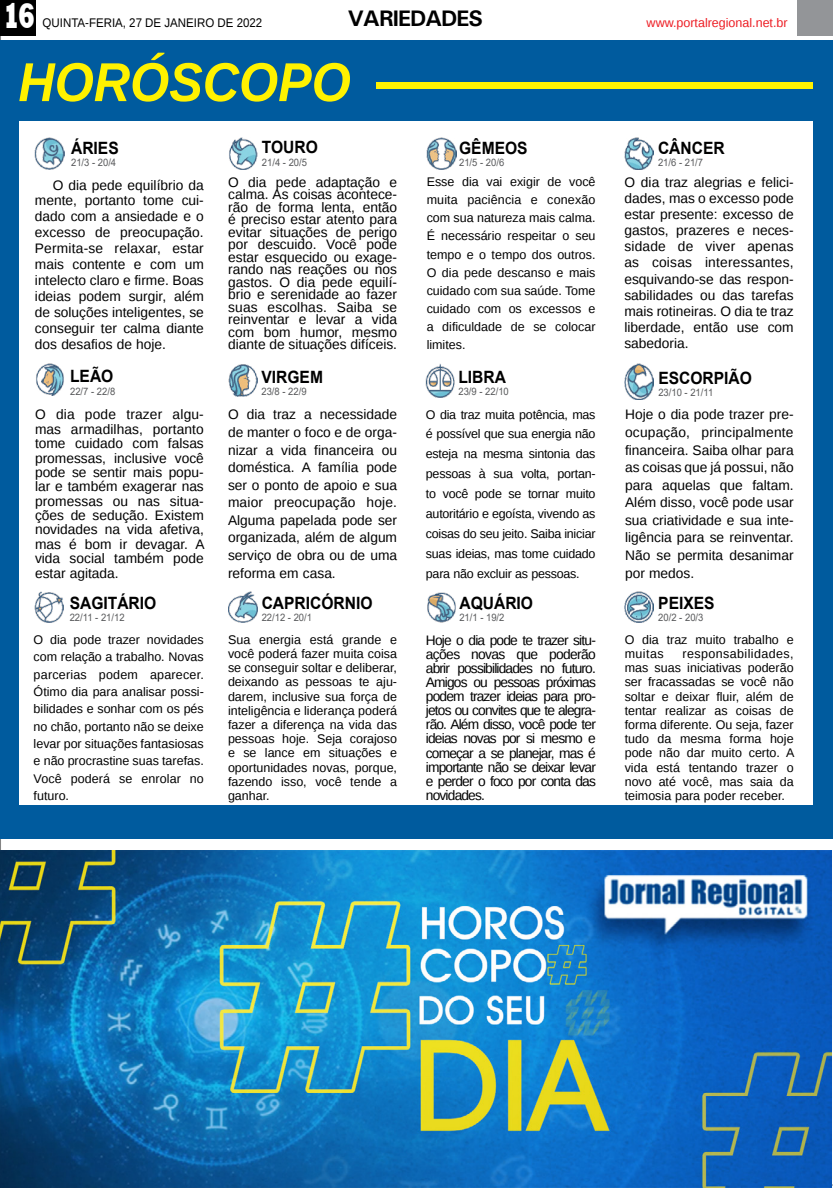
<style>
.page{position:relative;width:833px;height:1188px;background:#fff}
.page>*{position:absolute;margin:0;border:0;box-sizing:border-box;transform-origin:0 0}
.TÍTULO{font:italic 700 54.75px "Liberation Sans";color:#fff200;scale:.92 1}
.t1{font:800 36.12px "Rockwell";color:#fff;scale:.7 1}
.TITULO_PG{font:700 22.5px "Univers";letter-spacing:-.04em;color:#000}
.JR_Classificados{font:700 17px "Arial";color:#000;scale:.92 1}
.NOVELAS_E_HOROSC{font:13.75px/17.5px "Liberation Sans";color:#000;text-align:justify}
.MATÉRIA{font:13.75px/16px "Liberation Sans";color:#000;text-align:justify}
.NOVELAS_E_HOROSC-2{font:12.5px/14.1px "Liberation Sans";color:#000;text-align:justify}
.DATA_PG{font:12.5px "Liberation Sans";color:#000;scale:.92 1}
.DATA_PG-2{font:12.5px "Liberation Sans";color:#ed1d24}
.JR_Classificados-2{font:10.25px "Arial";color:#58595b;scale:.92 1}
</style>
<div class="page">
<div style="left:1px;top:0;width:35px;height:36px;background:#000"></div>
<div style="left:797px;top:0;width:36px;height:36px;background:#939598"></div>
<div style="left:0;top:40px;width:833px;height:798px;background:#005b9e"></div>
<div style="left:376px;top:83px;width:436px;height:6px;background:#fff200"></div>
<div style="left:19px;top:121px;width:793px;height:683px;background:#fff"></div>
<img style="left:35px;top:138px;width:29px;height:32px">
<img style="left:229px;top:138px;width:29px;height:32px">
<img style="left:427px;top:138px;width:29px;height:32px">
<img style="left:624px;top:138px;width:30px;height:32px">
<img style="left:36px;top:364px;width:28px;height:32px">
<img style="left:228px;top:364px;width:29px;height:32px">
<img style="left:426px;top:364px;width:28px;height:33px">
<img style="left:624px;top:364px;width:30px;height:35px">
<img style="left:35px;top:591px;width:28px;height:31px">
<img style="left:228px;top:591px;width:29px;height:31px">
<img style="left:427px;top:592px;width:29px;height:30px">
<img style="left:624px;top:591px;width:30px;height:31px">
<img style="left:0;top:850px;width:832px;height:337px">
<p class="t1" style="left:3px;top:-5px;width:48px">16</p>
<p class="DATA_PG" style="left:43px;top:16px;width:240px">QUINTA-FERIA, 27 DE JANEIRO DE 2022</p>
<p class="TITULO_PG" style="left:348px;top:5px;width:137px">VARIEDADES</p>
<p class="DATA_PG-2" style="left:646px;top:16px;width:143px">www.portalregional.net.br</p>
<p class="TÍTULO" style="left:18px;top:45px;width:363px">HORÓSCOPO</p>
<p class="JR_Classificados" style="left:71px;top:136px;width:53px">ÁRIES</p>
<p class="JR_Classificados-2" style="left:71px;top:155px;width:51px">21/3 - 20/4</p>
<p class="JR_Classificados" style="left:459px;top:136px;width:76px">GÊMEOS</p>
<p class="JR_Classificados-2" style="left:459px;top:155px;width:51px">21/5 - 20/6</p>
<p class="JR_Classificados" style="left:658px;top:136px;width:74px">CÂNCER</p>
<p class="JR_Classificados-2" style="left:658px;top:155px;width:51px">21/6 - 21/7</p>
<p class="JR_Classificados" style="left:262px;top:135px;width:62px">TOURO</p>
<p class="JR_Classificados-2" style="left:262px;top:155px;width:51px">21/4 - 20/5</p>
<p class="MATÉRIA" style="left:35px;top:177px;width:170px;text-indent:18px">O dia pede equilíbrio da mente, portanto tome cui&shy;dado com a ansiedade e o excesso de preocupação.<br>Permita-se relaxar, estar mais contente e com um intelecto claro e firme. Boas ideias podem surgir, além de soluções inteligentes, se conseguir ter calma diante dos desafios de hoje.</p>
<p class="NOVELAS_E_HOROSC" style="left:228px;top:176px;width:170px;line-height:12.5px">O dia pede adaptação e calma. As coisas acontece&shy;rão de forma lenta, então é preciso estar atento para evitar situações de perigo por descuido. Você pode estar esquecido ou exage&shy;rando nas reações ou nos gastos. O dia pede equilí&shy;brio e serenidade ao fazer suas escolhas. Saiba se reinventar e levar a vida com bom humor, mesmo diante de situações difíceis.</p>
<p class="NOVELAS_E_HOROSC-2" style="left:427px;top:173px;width:170px;line-height:18.1px">Esse dia vai exigir de você muita paciência e conexão com sua natureza mais calma.<br>É necessário respeitar o seu tempo e o tempo dos outros.<br>O dia pede descanso e mais cuidado com sua saúde. Tome cuidado com os excessos e a dificuldade de se colocar limites.</p>
<p class="NOVELAS_E_HOROSC" style="left:624px;top:175px;width:171px;line-height:16.1px">O dia traz alegrias e felici&shy;dades, mas o excesso pode estar presente: excesso de gastos, prazeres e neces&shy;sidade de viver apenas as coisas interessantes, esquivando-se das respon&shy;sabilidades ou das tarefas mais rotineiras. O dia te traz liberdade, então use com sabedoria.</p>
<p class="JR_Classificados" style="left:70px;top:364px;width:49px">LEÃO</p>
<p class="JR_Classificados-2" style="left:70px;top:384px;width:51px">22/7 - 22/8</p>
<p class="JR_Classificados" style="left:261px;top:365px;width:68px">VIRGEM</p>
<p class="JR_Classificados-2" style="left:261px;top:384px;width:51px">23/8 - 22/9</p>
<p class="JR_Classificados" style="left:458px;top:365px;width:53px">LIBRA</p>
<p class="JR_Classificados-2" style="left:458px;top:384px;width:56px">23/9 - 22/10</p>
<p class="JR_Classificados" style="left:658px;top:366px;width:103px">ESCORPIÃO</p>
<p class="JR_Classificados-2" style="left:658px;top:385px;width:61px">23/10 - 21/11</p>
<p class="NOVELAS_E_HOROSC" style="left:35px;top:408px;width:171px;line-height:14.4px">O dia pode trazer algu&shy;mas armadilhas, portanto tome cuidado com falsas promessas, inclusive você pode se sentir mais popu&shy;lar e também exagerar nas promessas ou nas situa&shy;ções de sedução. Existem novidades na vida afetiva, mas é bom ir devagar. A vida social também pode estar agitada.</p>
<p class="NOVELAS_E_HOROSC" style="left:228px;top:406px;width:171px">O dia traz a necessidade de manter o foco e de orga&shy;nizar a vida financeira ou doméstica. A família pode ser o ponto de apoio e sua maior preocupação hoje.<br>Alguma papelada pode ser organizada, além de algum serviço de obra ou de uma reforma em casa.</p>
<p class="NOVELAS_E_HOROSC-2" style="left:426px;top:404px;width:171px;line-height:19.9px">O dia traz muita potência, mas é possível que sua energia não esteja na mesma sintonia das pessoas à sua volta, portan&shy;to você pode se tornar muito autoritário e egoísta, vivendo as coisas do seu jeito. Saiba iniciar suas ideias, mas tome cuidado para não excluir as pessoas.</p>
<p class="NOVELAS_E_HOROSC" style="left:625px;top:406px;width:170px">Hoje o dia pode trazer pre&shy;ocupação, principalmente financeira. Saiba olhar para as coisas que já possui, não para aquelas que faltam.<br>Além disso, você pode usar sua criatividade e sua inte&shy;ligência para se reinventar.<br>Não se permita desanimar por medos.</p>
<p class="JR_Classificados" style="left:70px;top:590px;width:96px">SAGITÁRIO</p>
<p class="JR_Classificados-2" style="left:70px;top:610px;width:61px">22/11 - 21/12</p>
<p class="JR_Classificados" style="left:262px;top:590px;width:122px">CAPRICÓRNIO</p>
<p class="JR_Classificados-2" style="left:262px;top:610px;width:56px">22/12 - 20/1</p>
<p class="JR_Classificados" style="left:459px;top:590px;width:82px">AQUÁRIO</p>
<p class="JR_Classificados-2" style="left:459px;top:610px;width:51px">21/1 - 19/2</p>
<p class="JR_Classificados" style="left:658px;top:590px;width:63px">PEIXES</p>
<p class="JR_Classificados-2" style="left:658px;top:610px;width:51px">20/2 - 20/3</p>
<p class="NOVELAS_E_HOROSC-2" style="left:34px;top:631px;width:172px;line-height:17.4px">O dia pode trazer novidades com relação a trabalho. Novas parcerias podem aparecer.<br>Ótimo dia para analisar possi&shy;bilidades e sonhar com os pés no chão, portanto não se deixe levar por situações fantasiosas e não procrastine suas tarefas.<br>Você poderá se enrolar no futuro.</p>
<p class="NOVELAS_E_HOROSC-2" style="left:228px;top:632px;width:171px">Sua energia está grande e você poderá fazer muita coisa se conseguir soltar e deliberar, deixando as pessoas te aju&shy;darem, inclusive sua força de inteligência e liderança poderá fazer a diferença na vida das pessoas hoje. Seja corajoso e se lance em situações e oportunidades novas, porque, fazendo isso, você tende a ganhar.</p>
<p class="NOVELAS_E_HOROSC" style="left:426px;top:633px;width:171px;line-height:14.1px">Hoje o dia pode te trazer situ&shy;ações novas que poderão abrir possibilidades no futuro.<br>Amigos ou pessoas próximas podem trazer ideias para pro&shy;jetos ou convites que te alegra&shy;rão. Além disso, você pode ter ideias novas por si mesmo e começar a se planejar, mas é importante não se deixar levar e perder o foco por conta das novidades.</p>
<p class="NOVELAS_E_HOROSC-2" style="left:625px;top:632px;width:170px">O dia traz muito trabalho e muitas</p>
<p class="NOVELAS_E_HOROSC-2" style="left:625px;top:647px;width:171px;text-indent:58px">responsabilidades, mas suas iniciativas poderão ser fracassadas se você não soltar e deixar fluir, além de tentar realizar as coisas de forma diferente. Ou seja, fazer tudo da mesma forma hoje pode não dar muito certo. A vida está tentando trazer o novo até você, mas saia da teimosia para poder receber.</p>
</div>
